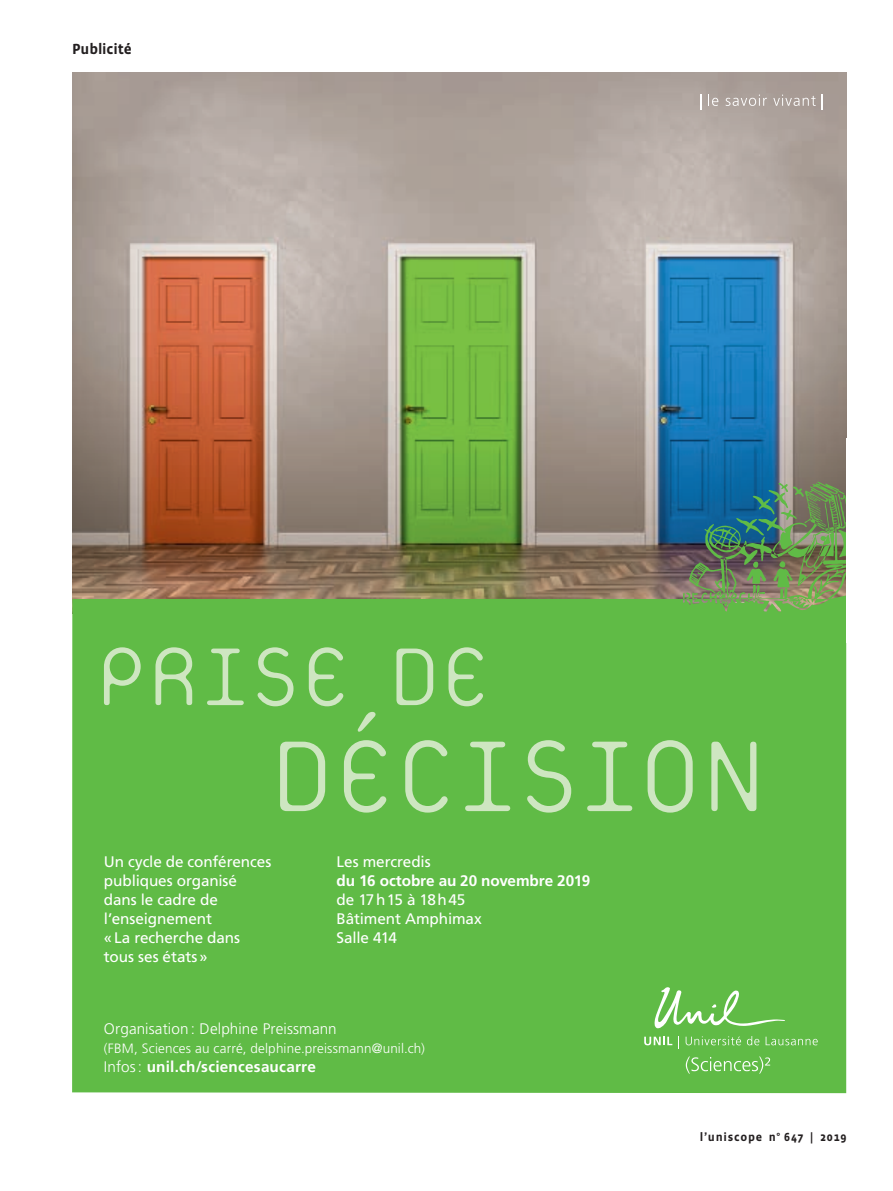
<style>
.page{position:relative;width:893px;height:1191px;background:#fff}
.page>*{position:absolute;margin:0;border:0;box-sizing:border-box;transform-origin:0 0}
.t1{font:100 150.3px "Platelet";letter-spacing:-.055em;color:#cee6c1}
.t2{font:100 122.4px "Platelet";letter-spacing:-.045em;color:#cee6c1}
.t3{font:15.3px/18.9px "Frutiger LT Std";letter-spacing:-.01em;color:#fff}
.t4{font:700 15.3px/18.9px "Frutiger LT Std";letter-spacing:.005em;color:#fff}
.t5{font:300 15.3px "Frutiger LT Std";letter-spacing:.005em;color:#fff}
.ACCROCHE_en_savoir_p{font:700 15px "Vista Sans";letter-spacing:-.01em;color:#231f20}
.t6{font:300 13.5px "Frutiger LT Std";letter-spacing:.01em;color:#fff}
.t7{font:700 12px "Vista Sans";letter-spacing:.065em;color:#231f20}
.s1{font-weight:400}
.s2{font-weight:300}
</style>
<div class="page">
<img style="left:72px;top:72px;width:774px;height:409px">
<svg style="left:72px;top:481px;width:775px;height:612px;background:#65ad4a"></svg>
<svg style="left:686px;top:1056px;width:84px;height:17px"></svg>
<svg style="left:654px;top:987px;width:132px;height:43px;background:#79c664"></svg>
<svg style="left:644px;top:1036px;width:28px;height:9px"></svg>
<svg style="left:678px;top:1036px;width:1px;height:12px"></svg>
<svg style="left:686px;top:1036px;width:55px;height:9px"></svg>
<svg style="left:747px;top:1036px;width:12px;height:9px"></svg>
<svg style="left:766px;top:1036px;width:52px;height:9px"></svg>
<svg style="left:700px;top:94px;width:1px;height:16px"></svg>
<svg style="left:708px;top:94px;width:10px;height:12px"></svg>
<svg style="left:726px;top:95px;width:41px;height:11px"></svg>
<svg style="left:773px;top:95px;width:43px;height:11px"></svg>
<svg style="left:822px;top:94px;width:1px;height:16px"></svg>
<div style="left:846px;top:438px;width:38px;height:204px;background:#fff"></div>
<p class="ACCROCHE_en_savoir_p" style="left:72px;top:42px;width:61px">Publicité</p>
<p class="t2" style="left:94px;top:620px;width:401px">PRISE DE</p>
<p class="t1" style="left:268px;top:707px;width:502px">DÉCISION</p>
<p class="t3" style="left:104px;top:852px;width:169px">Un cycle de conférences publiques organisé dans le cadre de l’enseignement</p>
<p class="t3" style="left:104px;top:928px;width:137px">«La recherche dans</p>
<p class="t3" style="left:104px;top:947px;width:105px">tous ses états»</p>
<p class="t3" style="left:337px;top:852px;width:96px">Les mercredis</p>
<p class="t4" style="left:337px;top:871px;width:255px">du 16 octobre au 20 novembre 2019 <span class="s1">de 17h15 à 18h45</span></p>
<p class="t3" style="left:337px;top:909px;width:147px">Bâtiment Amphimax</p>
<p class="t3" style="left:337px;top:928px;width:62px">Salle 414</p>
<p class="t5" style="left:104px;top:1019px;width:234px">Organisation : Delphine Preissmann</p>
<p class="t6" style="left:104px;top:1040px;width:322px">(FBM, Sciences au carré, delphine.preissmann@unil.ch)</p>
<p class="t4" style="left:104px;top:1056px;width:213px"><span class="s2">Infos:</span> unil.ch/sciencesaucarre</p>
<p class="t7" style="left:700px;top:1130px;width:148px">l’uniscope n° 647 | 2019</p>
</div>
